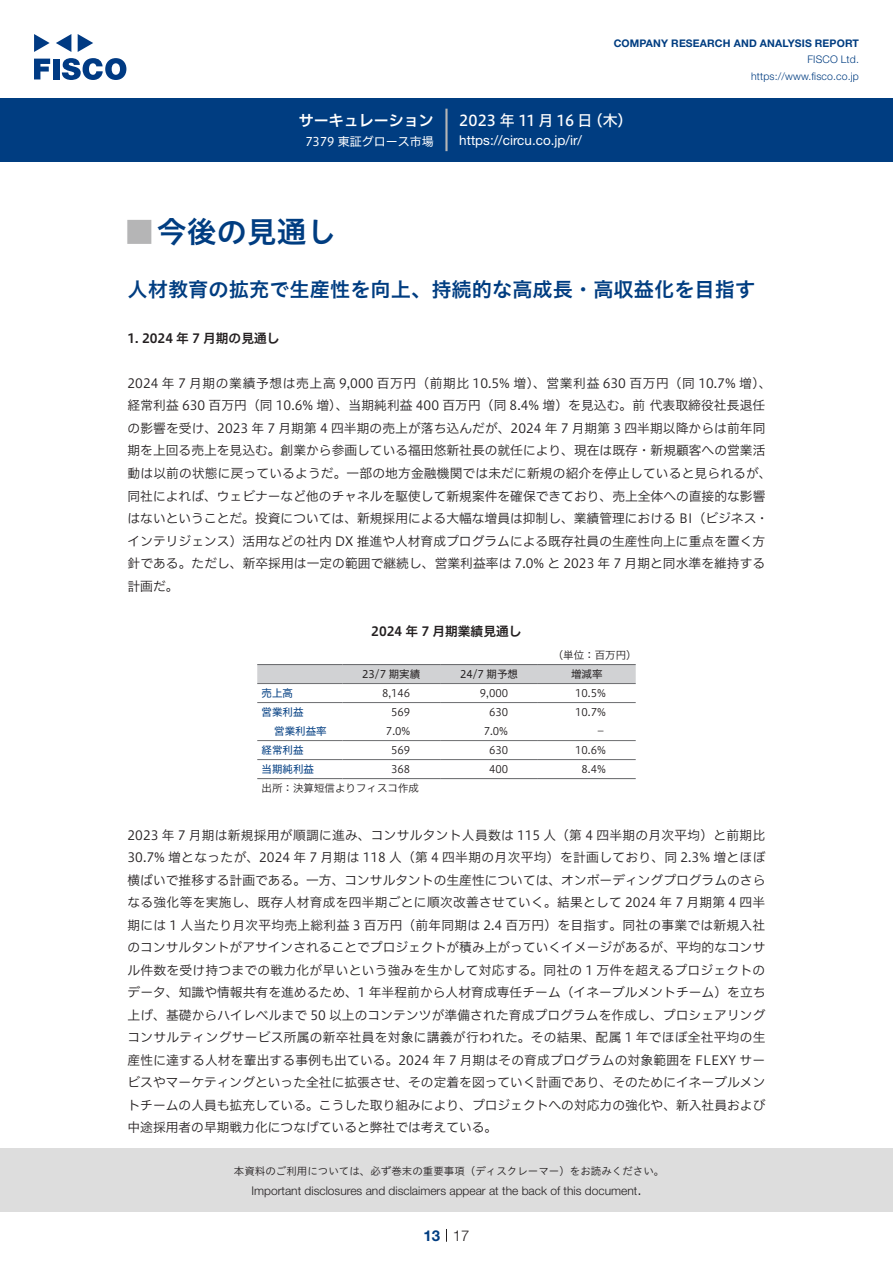
<style>
.page{position:relative;width:893px;height:1263px;background:#fff}
.page>*{position:absolute;margin:0;border:0;box-sizing:border-box;transform-origin:0 0}
.t1{font:30px "Hiragino UD Sans Std N W6";color:#003d81}
.t2{font:24px "Hiragino UD Sans Std N W6";color:#b5b5b6}
.t3{font:20.25px "Hiragino UD Sans Std W6";color:#003d81}
.t4{font:15px "Hiragino UD Sans F Std N W5";letter-spacing:.005em;color:#fff}
.t5{font:15px "Hiragino UD Sans F Std N W6";color:#fff}
.t6{font:300 15px "Helvetica Neue LT Std";color:#231f20}
.t7{font:700 15px "Helvetica Neue LT Std";color:#003d81}
.t8{font:13.5px "Helvetica Neue LT Std";color:#fff}
.t9{font:12.75px/22.5px "Hiragino UD Sans F Std N W3";color:#231f20}
.t10{font:12.75px "Hiragino UD Sans F Std N W6";color:#231f20}
.t11{font:300 12px "Helvetica Neue LT Std";color:#231f20}
.t12{font:12px "Hiragino UD Sans F Std N W4";color:#fff}
.t13{font:10.5px "Hiragino UD Sans F Std N W3";color:#231f20}
.t14{font:10.5px "Hiragino UD Sans Std W3";color:#231f20}
.t15{font:700 10.5px "Helvetica Neue LT Std";letter-spacing:.015em;color:#003d81}
.t16{font:300 10.5px/16.5px "Helvetica Neue LT Std";letter-spacing:.015em;color:#003d81;text-align:right}
.t17{font:10.5px "Hiragino UD Sans F Std N W4";color:#003d81}
.t18{font:10.5px "Hiragino UD Sans F Std N W4";color:#231f20}
</style>
<div class="page">
<div style="left:0;top:1148px;width:893px;height:64px;background:#ddd"></div>
<svg style="left:34px;top:59px;width:16px;height:20px"></svg>
<div style="left:53px;top:59px;width:6px;height:20px;background:#003a83"></div>
<svg style="left:62px;top:58px;width:64px;height:22px"></svg>
<svg style="left:34px;top:34px;width:16px;height:18px"></svg>
<svg style="left:78px;top:34px;width:15px;height:18px"></svg>
<svg style="left:56px;top:34px;width:15px;height:18px"></svg>
<div style="left:0;top:98px;width:893px;height:64px;background:#003d81"></div>
<hr style="left:445px;top:109px;width:3px;height:42px;background:#b5b5b6">
<svg style="left:446px;top:1229px;width:1px;height:13px"></svg>
<div style="left:257px;top:665px;width:379px;height:18px;background:#d1d2d4"></div>
<hr style="left:257px;top:683px;width:85px;height:1px;background:#6c6d70">
<hr style="left:342px;top:683px;width:98px;height:1px;background:#6c6d70">
<hr style="left:440px;top:683px;width:98px;height:1px;background:#6c6d70">
<hr style="left:538px;top:683px;width:98px;height:1px;background:#6c6d70">
<hr style="left:257px;top:702px;width:85px;height:1px;background:#6c6d70">
<hr style="left:342px;top:702px;width:98px;height:1px;background:#6c6d70">
<hr style="left:440px;top:702px;width:98px;height:1px;background:#6c6d70">
<hr style="left:538px;top:702px;width:98px;height:1px;background:#6c6d70">
<hr style="left:257px;top:740px;width:85px;height:1px;background:#6c6d70">
<hr style="left:342px;top:740px;width:98px;height:1px;background:#6c6d70">
<hr style="left:440px;top:740px;width:98px;height:1px;background:#6c6d70">
<hr style="left:538px;top:740px;width:98px;height:1px;background:#6c6d70">
<hr style="left:257px;top:759px;width:85px;height:1px;background:#6c6d70">
<hr style="left:342px;top:759px;width:98px;height:1px;background:#6c6d70">
<hr style="left:440px;top:759px;width:98px;height:1px;background:#6c6d70">
<hr style="left:538px;top:759px;width:98px;height:1px;background:#6c6d70">
<hr style="left:257px;top:664px;width:85px;height:1px;background:#6c6d70">
<hr style="left:342px;top:664px;width:98px;height:1px;background:#6c6d70">
<hr style="left:440px;top:664px;width:98px;height:1px;background:#6c6d70">
<hr style="left:538px;top:664px;width:98px;height:1px;background:#6c6d70">
<hr style="left:257px;top:778px;width:85px;height:1px;background:#6c6d70">
<hr style="left:342px;top:778px;width:98px;height:1px;background:#6c6d70">
<hr style="left:440px;top:778px;width:98px;height:1px;background:#6c6d70">
<hr style="left:538px;top:778px;width:98px;height:1px;background:#6c6d70">
<p class="t5" style="left:299px;top:109px;width:137px">サーキュレーション</p>
<p class="t12" style="left:305px;top:132px;width:130px">7379 東証グロース市場</p>
<p class="t15" style="left:614px;top:37px;width:247px">COMPANY RESEARCH AND ANALYSIS REPORT</p>
<p class="t16" style="left:751px;top:51px;width:109px">FISCO Ltd. https://www.fisco.co j p.</p>
<p class="t4" style="left:588px;top:109px;width:46px">（木(</p>
<p class="t4" style="left:459px;top:109px;width:135px">2023 年 11 月 16 日</p>
<p class="t8" style="left:459px;top:132px;width:124px">https://circu. c o j p. /i r/</p>
<h1 class="t1" style="left:157px;top:209px;width:181px">今後の見通し</h1>
<h2 class="t2" style="left:128px;top:213px;width:25px">█</h2>
<h3 class="t3" style="left:128px;top:274px;width:629px">人材教育の拡充で生産性を向上、持続的な高成長・高収益化を目指す</h3>
<p class="t10" style="left:128px;top:328px;width:154px">1. 2024 年 7 月期の見通し</p>
<p class="t9" style="left:128px;top:371px;width:646px">2024 年 7 月期の業績予想は売上高 9,000 百万円（前期比 10.5% 増）、営業利益 630 百万円（同 10.7% 増、(経常利益 630 百万円（同 10.6% 増）、当期純利益 400 百万円（同 8.4% 増）を見込む。前代表取締役社長退任の影響を受け、2023 年 7 月期第 4 四半期の売上が落ち込んだが、2024 年 7 月期第 3 四半期以降からは前年同期を上回る売上を見込む。創業から参画している福田悠新社長の就任により、現在は既存・新規顧客への営業活動は以前の状態に戻っているようだ。一部の地方金融機関では未だに新規の紹介を停止していると見られるが、同社によれば、ウェビナーなど他のチャネルを駆使して新規案件を確保できており、売上全体への直接的な影響はないということだ。投資については、新規採用による大幅な増員は抑制し、業績管理における BI（ビジネス・インテリジェンス）活用などの社内 DX 推進や人材育成プログラムによる既存社員の生産性向上に重点を置く方針である。ただし、新卒採用は一定の範囲で継続し、営業利益率は 7.0% と 2023 年 7 月期と同水準を維持する計画だ。</p>
<p class="t10" style="left:371px;top:621px;width:152px">2024 年 7 月期業績見通し</p>
<p class="t13" style="left:553px;top:647px;width:85px">（単位：百万円(</p>
<p class="t18" style="left:571px;top:666px;width:33px">増減率</p>
<p class="t18" style="left:362px;top:666px;width:60px">23/7 期実績</p>
<p class="t18" style="left:460px;top:666px;width:60px">24/7 期予想</p>
<p class="t17" style="left:261px;top:685px;width:33px">売上高</p>
<p class="t13" style="left:382px;top:685px;width:30px">8,146</p>
<p class="t13" style="left:480px;top:685px;width:30px">9,000</p>
<p class="t13" style="left:575px;top:685px;width:32px">10.5%</p>
<p class="t17" style="left:261px;top:704px;width:43px">営業利益</p>
<p class="t13" style="left:391px;top:704px;width:21px">569</p>
<p class="t13" style="left:489px;top:704px;width:21px">630</p>
<p class="t13" style="left:575px;top:704px;width:32px">10.7%</p>
<p class="t17" style="left:274px;top:723px;width:54px">営業利益率</p>
<p class="t13" style="left:386px;top:723px;width:26px">7.0%</p>
<p class="t13" style="left:484px;top:723px;width:26px">7.0%</p>
<p class="t13" style="left:595px;top:723px;width:12px">－</p>
<p class="t17" style="left:261px;top:742px;width:43px">経常利益</p>
<p class="t13" style="left:391px;top:742px;width:21px">569</p>
<p class="t13" style="left:489px;top:742px;width:21px">630</p>
<p class="t13" style="left:575px;top:742px;width:32px">10.6%</p>
<p class="t17" style="left:261px;top:761px;width:54px">当期純利益</p>
<p class="t13" style="left:261px;top:780px;width:159px">出所：決算短信よりフィスコ作成</p>
<p class="t9" style="left:128px;top:823px;width:639px;text-align:justify">2023 年 7 月期は新規採用が順調に進み、コンサルタント人員数は 115 人（第 4 四半期の月次平均）と前期比30.7% 増となったが、2024 年 7 月期は 118 人（第 4 四半期の月次平均）を計画しており、同 2.3% 増とほぼ横ばいで推移する計画である。一方、コンサルタントの生産性については、オンボーディングプログラムのさらなる強化等を実施し、既存人材育成を四半期ごとに順次改善させていく。結果として 2024 年 7 月期第 4 四半期には 1 人当たり月次平均売上総利益 3 百万円（前年同期は 2.4 百万円）を目指す。同社の事業では新規入社のコンサルタントがアサインされることでプロジェクトが積み上がっていくイメージがあるが、平均的なコンサル件数を受け持つまでの戦力化が早いという強みを生かして対応する。同社の 1 万件を超えるプロジェクトのデータ、知識や情報共有を進めるため、1 年半程前から人材育成専任チーム（イネーブルメントチーム）を立ち上げ、基礎からハイレベルまで 50 以上のコンテンツが準備された育成プログラムを作成し、プロシェアリングコンサルティングサービス所属の新卒社員を対象に講義が行われた。その結果、配属 1 年でほぼ全社平均の生産性に達する人材を輩出する事例も出ている。2024 年 7 月期はその育成プログラムの対象範囲を FLEXY サービスやマーケティングといった全社に拡張させ、その定着を図っていく計画であり、そのためにイネーブルメントチームの人員も拡充している。こうした取り組みにより、プロジェクトへの対応力の強化や、新入社員および中途採用者の早期戦力化につなげていると弊社では考えている。</p>
<p class="t13" style="left:391px;top:761px;width:21px">368</p>
<p class="t13" style="left:582px;top:761px;width:26px">8.4%</p>
<p class="t13" style="left:489px;top:761px;width:21px">400</p>
<p class="t14" style="left:234px;top:1163px;width:432px">本資料のご利用については、必ず巻末の重要事項（ディスクレーマー）をお読みください。</p>
<p class="t6" style="left:637px;top:1180px;width:6px">.</p>
<p class="t11" style="left:251px;top:1183px;width:387px">Important disclosures and disclaimers appear at the back of this document</p>
<p class="t7" style="left:423px;top:1226px;width:18px">13</p>
<p class="t6" style="left:453px;top:1226px;width:18px">17</p>
</div>
